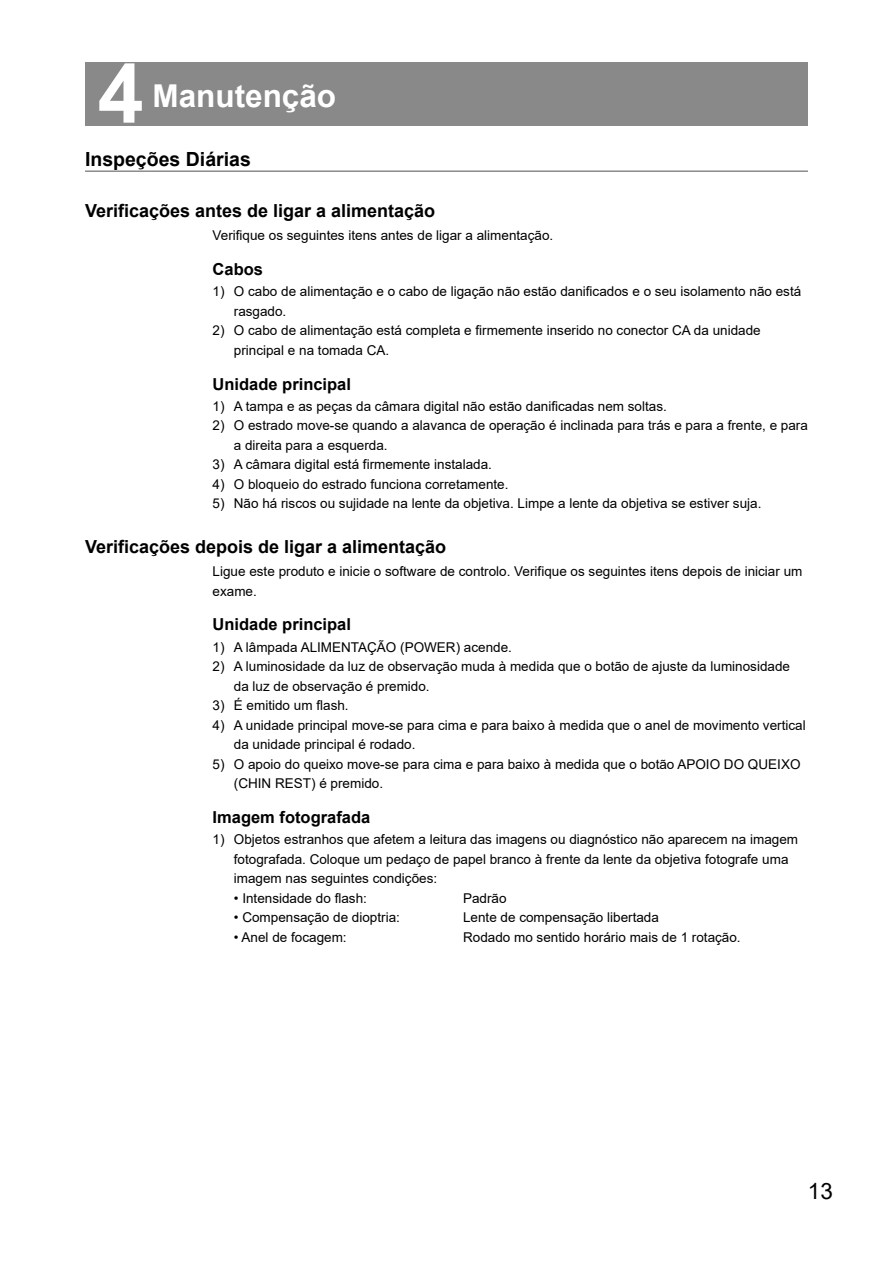
<style>
.page{position:relative;width:893px;height:1263px;background:#fff}
.page>*{position:absolute;margin:0;border:0;box-sizing:border-box;transform-origin:0 0}
.t1{font:700 82.5px "Arial";color:#fff}
.t2{font:700 31.5px "Arial";color:#fff}
.t3{font:22.5px "Arial";color:#000}
.t4{font:700 19.5px "Arial";color:#000}
.t5{font:700 18px "Arial";color:#000}
.t6{font:700 16.5px "Arial";color:#000}
.t7{font:13.5px/19.5px "Arial";color:#000}
</style>
<div class="page">
<div style="left:85px;top:62px;width:723px;height:63px;background:#898989"></div>
<hr style="left:85px;top:170px;width:723px;height:2px;background:#898989">
<h1 class="t1" style="left:98px;top:36px;width:47px">4</h1>
<h2 class="t2" style="left:152px;top:73px;width:185px">Manutenção</h2>
<h3 class="t4" style="left:85px;top:145px;width:167px">Inspeções Diárias</h3>
<h3 class="t5" style="left:85px;top:198px;width:352px">Verificações antes de ligar a alimentação</h3>
<p class="t7" style="left:213px;top:226px;width:342px">Verifique os seguintes itens antes de ligar a alimentação.</p>
<p class="t6" style="left:213px;top:258px;width:52px">Cabos</p>
<p class="t7" style="left:234px;top:282px;width:569px;text-indent:-21px">1) O cabo de alimentação e o cabo de ligação não estão danificados e o seu isolamento não está rasgado.</p>
<p class="t7" style="left:234px;top:321px;width:528px;text-indent:-21px">2) O cabo de alimentação está completa e firmemente inserido no conector CA da unidade principal e na tomada CA.</p>
<p class="t6" style="left:213px;top:372px;width:140px">Unidade principal</p>
<p class="t7" style="left:213px;top:396px;width:456px">1) A tampa e as peças da câmara digital não estão danificadas nem soltas.</p>
<p class="t7" style="left:234px;top:416px;width:576px;text-indent:-21px">2) O estrado move-se quando a alavanca de operação é inclinada para trás e para a frente, e para a direita para a esquerda.</p>
<p class="t7" style="left:213px;top:455px;width:281px">3) A câmara digital está firmemente instalada.</p>
<p class="t7" style="left:213px;top:474px;width:297px">4) O bloqueio do estrado funciona corretamente.</p>
<p class="t7" style="left:213px;top:494px;width:550px">5) Não há riscos ou sujidade na lente da objetiva. Limpe a lente da objetiva se estiver suja.</p>
<h3 class="t5" style="left:85px;top:534px;width:363px">Verificações depois de ligar a alimentação</h3>
<p class="t7" style="left:213px;top:561px;width:591px">Ligue este produto e inicie o software de controlo. Verifique os seguintes itens depois de iniciar um exame.</p>
<p class="t6" style="left:213px;top:613px;width:140px">Unidade principal</p>
<p class="t7" style="left:213px;top:637px;width:301px">1) A lâmpada ALIMENTAÇÃO (POWER) acende.</p>
<p class="t7" style="left:234px;top:656px;width:558px;text-indent:-21px">2) A luminosidade da luz de observação muda à medida que o botão de ajuste da luminosidade da luz de observação é premido.</p>
<p class="t7" style="left:213px;top:695px;width:138px">3) É emitido um flash.</p>
<p class="t7" style="left:234px;top:715px;width:573px;text-indent:-21px">4) A unidade principal move-se para cima e para baixo à medida que o anel de movimento vertical da unidade principal é rodado.</p>
<p class="t7" style="left:234px;top:754px;width:568px;text-indent:-21px">5) O apoio do queixo move-se para cima e para baixo à medida que o botão APOIO DO QUEIXO (CHIN REST) é premido.</p>
<p class="t6" style="left:213px;top:805px;width:159px">Imagem fotografada</p>
<p class="t7" style="left:234px;top:829px;width:566px;text-indent:-21px">1) Objetos estranhos que afetem a leitura das imagens ou diagnóstico não aparecem na imagem fotografada. Coloque um pedaço de papel branco à frente da lente da objetiva fotografe uma imagem nas seguintes condições:</p>
<p class="t7" style="left:234px;top:888px;width:135px">• Intensidade do flash:</p>
<p class="t7" style="left:463px;top:888px;width:45px">Padrão</p>
<p class="t7" style="left:234px;top:907px;width:168px">• Compensação de dioptria:</p>
<p class="t7" style="left:463px;top:907px;width:197px">Lente de compensação libertada</p>
<p class="t7" style="left:234px;top:927px;width:114px">• Anel de focagem:</p>
<p class="t7" style="left:463px;top:927px;width:279px">Rodado mo sentido horário mais de 1 rotação.</p>
<h3 class="t3" style="left:808px;top:1176px;width:27px">13</h3>
</div>
